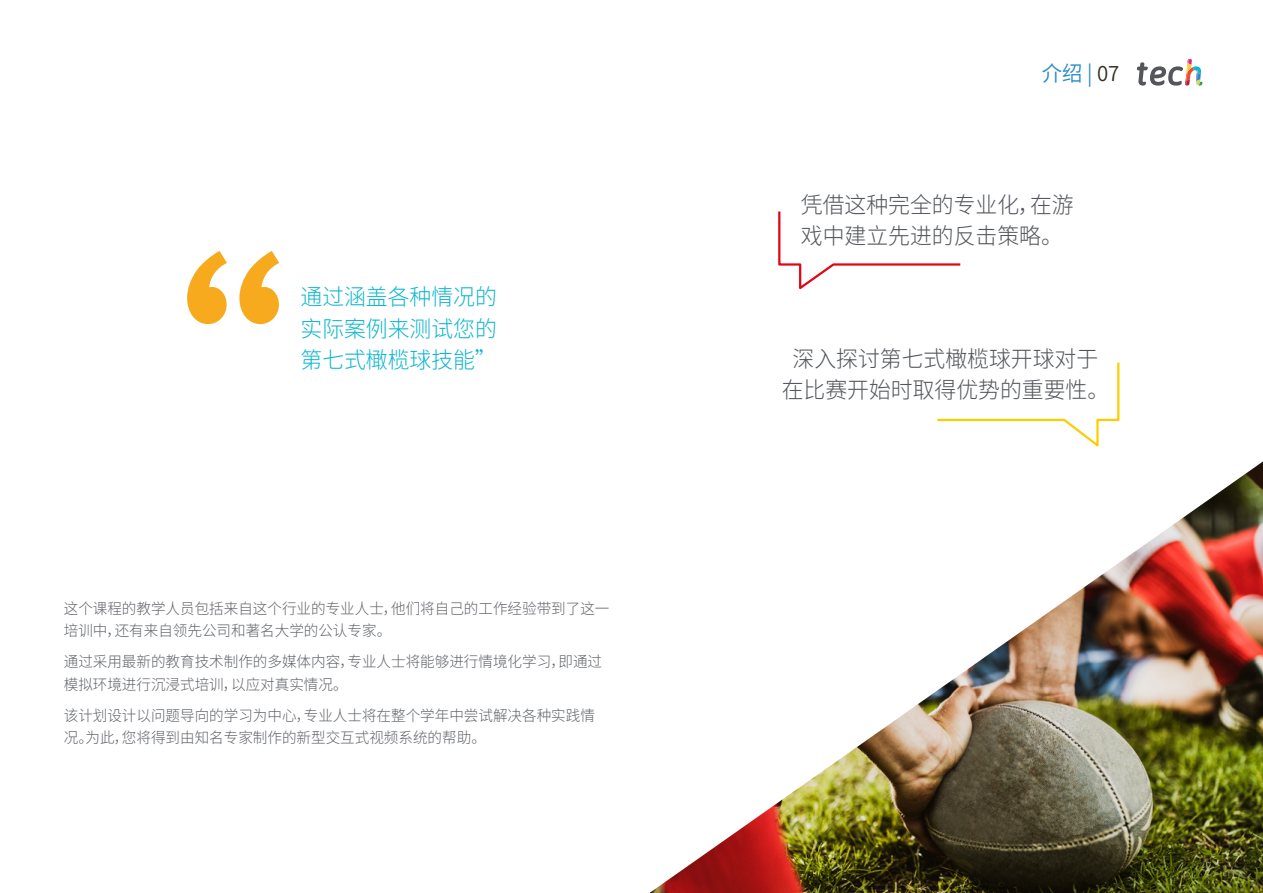
<style>
.page{position:relative;width:1263px;height:893px;background:#fff}
.page>*{position:absolute;margin:0;border:0;box-sizing:border-box;transform-origin:0 0}
.t1{font:300 22.5px/31.5px "Source Han Sans CN";color:#52555b;text-align:center}
.t2{font:300 22.5px/31.5px "Source Han Sans CN";color:#0fb6cf;text-align:justify}
.t3{font:21px "Source Han Sans CN";color:#2488c9}
.t4{font:300 15px/22.5px "Source Han Sans CN";color:#61646a}
.s1{color:#312e20}
</style>
<div class="page">
<svg style="left:187px;top:251px;width:92px;height:73px"></svg>
<svg style="left:937px;top:362px;width:183px;height:85px"></svg>
<img style="left:649px;top:461px;width:614px;height:432px">
<svg style="left:778px;top:211px;width:183px;height:79px"></svg>
<svg style="left:1137px;top:59px;width:65px;height:27px"></svg>
<h1 class="t2" style="left:300px;top:282px;width:198px">通过涵盖各种情况的实际案例来测试您的第七式橄榄球技能”</h1>
<p class="t4" style="left:64px;top:597px;width:547px">这个课程的教学人员包括来自这个行业的专业人士，他们将自己的工作经验带到了这一培训中，还有来自领先公司和著名大学的公认专家。</p>
<p class="t4" style="left:64px;top:651px;width:540px">通过采用最新的教育技术制作的多媒体内容，专业人士将能够进行情境化学习，即通过模拟环境进行沉浸式培训，以应对真实情况。</p>
<p class="t4" style="left:64px;top:704px;width:533px">该计划设计以问题导向的学习为中心，专业人士将在整个学年中尝试解决各种实践情况。为此，您将得到由知名专家制作的新型交互式视频系统的帮助。</p>
<h2 class="t3" style="left:1042px;top:61px;width:79px">介绍 | <span class="s1">07</span></h2>
<h1 class="t1" style="left:801px;top:189px;width:274px;text-align:left">凭借这种完全的专业化，在游戏中建立先进的反击策略。</h1>
<h1 class="t1" style="left:782px;top:343px;width:329px">深入探讨第七式橄榄球开球对于在比赛开始时取得优势的重要性。</h1>
</div>
